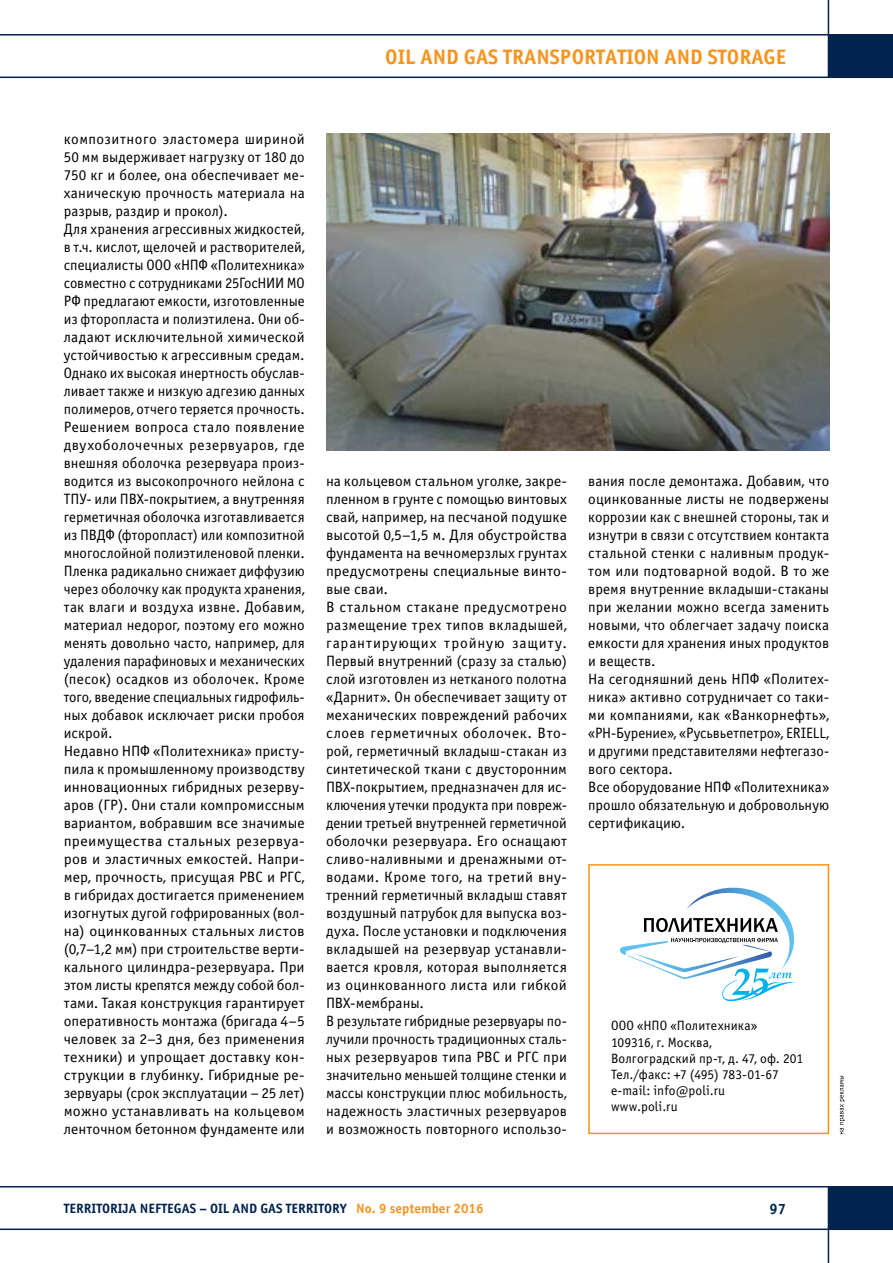
<style>
.page{position:relative;width:893px;height:1263px;background:#fff}
.page>*{position:absolute;margin:0;border:0;box-sizing:border-box;transform-origin:0 0}
.t1{font:700 21px "Officina Sans C";color:#f7941e}
.t2{font:15px/18px "Officina Sans C";letter-spacing:.005em;color:#000}
.t3{font:700 15px "Officina Sans C";color:#00234f}
.t4{font:13.5px/16.2px "Officina Sans C";letter-spacing:.01em;color:#000}
.t5{font:700 13.5px "Officina Sans C";color:#00234f}
.s1{color:#f7941e}
</style>
<div class="page">
<hr style="left:828px;top:0;width:1px;height:78px;background:#00234f">
<div style="left:828px;top:35px;width:65px;height:42px;background:#00234f"></div>
<hr style="left:0;top:77px;width:893px;height:1px;background:#00234f">
<hr style="left:0;top:34px;width:893px;height:2px;background:#00234f">
<hr style="left:828px;top:1186px;width:1px;height:77px;background:#00234f">
<div style="left:828px;top:1187px;width:65px;height:42px;background:#00234f"></div>
<hr style="left:0;top:1186px;width:893px;height:1px;background:#00234f">
<hr style="left:0;top:1228px;width:893px;height:2px;background:#00234f">
<div style="left:588px;top:864px;width:241px;height:270px;border:2px solid #f7941e"></div>
<svg style="left:840px;top:1076px;width:5px;height:58px"></svg>
<svg style="left:620px;top:888px;width:177px;height:113px"></svg>
<img style="left:326px;top:133px;width:503px;height:317px">
<h1 class="t1" style="left:385px;top:45px;width:402px">OIL AND GAS TRANSPORTATION AND STORAGE</h1>
<p class="t2" style="left:64px;top:130px;width:242px">композитного эластомера шириной 50 мм выдерживает нагрузку от 180 до 750 кг и более, она обеспечивает ме&shy;ханическую прочность материала на разрыв, раздир и прокол).<br>Для хранения агрессивных жидкостей, в т.ч. кислот, щелочей и растворителей, специалисты ООО «НПФ «Политехника» совместно с сотрудниками 25ГосНИИ МО РФ предлагают емкости, изготовленные из фторопласта и полиэтилена. Они об&shy;ладают исключительной химической устойчивостью к агрессивным средам.<br>Однако их высокая инертность обуслав&shy;ливает также и низкую адгезию данных полимеров, отчего теряется прочность.<br>Решением вопроса стало появление двухоболочечных резервуаров, где внешняя оболочка резервуара произ&shy;водится из высокопрочного нейлона с ТПУ- или ПВХ-покрытием, а внутренняя герметичная оболочка изготавливается из ПВДФ (фторопласт) или композитной многослойной полиэтиленовой пленки.<br>Пленка радикально снижает диффузию через оболочку как продукта хранения, так влаги и воздуха извне. Добавим, материал недорог, поэтому его можно менять довольно часто, например, для удаления парафиновых и механических (песок) осадков из оболочек. Кроме того, введение специальных гидрофиль&shy;ных добавок исключает риски пробоя искрой.<br>Недавно НПФ «Политехника» присту&shy;пила к промышленному производству инновационных гибридных резерву&shy;аров (ГР). Они стали компромиссным вариантом, вобравшим все значимые преимущества стальных резервуа&shy;ров и эластичных емкостей. Напри&shy;мер, прочность, присущая РВС и РГС, в гибридах достигается применением изогнутых дугой гофрированных (вол&shy;на) оцинкованных стальных листов (0,7–1,2 мм) при строительстве верти&shy;кального цилиндра-резервуара. При этом листы крепятся между собой бол&shy;тами. Такая конструкция гарантирует оперативность монтажа (бригада 4–5 человек за 2–3 дня, без применения техники) и упрощает доставку кон&shy;струкции в глубинку. Гибридные ре&shy;зервуары (срок эксплуатации – 25 лет) можно устанавливать на кольцевом ленточном бетонном фундаменте или</p>
<p class="t2" style="left:326px;top:472px;width:242px">на кольцевом стальном уголке, закре&shy;пленном в грунте с помощью винтовых свай, например, на песчаной подушке высотой 0,5–1,5 м. Для обустройства фундамента на вечномерзлых грунтах предусмотрены специальные винто&shy;вые сваи.<br>В стальном стакане предусмотрено размещение трех типов вкладышей, гарантирующих тройную защиту.<br>Первый внутренний (сразу за сталью) слой изготовлен из нетканого полотна «Дарнит». Он обеспечивает защиту от механических повреждений рабочих слоев герметичных оболочек. Вто&shy;рой, герметичный вкладыш-стакан из синтетической ткани с двусторонним ПВХ-покрытием, предназначен для ис&shy;ключения утечки продукта при повреж&shy;дении третьей внутренней герметичной оболочки резервуара. Его оснащают сливо-наливными и дренажными от&shy;водами. Кроме того, на третий вну&shy;тренний герметичный вкладыш ставят воздушный патрубок для выпуска воз&shy;духа. После установки и подключения вкладышей на резервуар устанавли&shy;вается кровля, которая выполняется из оцинкованного листа или гибкой ПВХ-мембраны.<br>В результате гибридные резервуары по&shy;лучили прочность традиционных сталь&shy;ных резервуаров типа РВС и РГС при значительно меньшей толщине стенки и массы конструкции плюс мобильность, надежность эластичных резервуаров и возможность повторного использо-</p>
<p class="t2" style="left:588px;top:472px;width:242px">вания после демонтажа. Добавим, что оцинкованные листы не подвержены коррозии как с внешней стороны, так и изнутри в связи с отсутствием контакта стальной стенки с наливным продук&shy;том или подтоварной водой. В то же время внутренние вкладыши-стаканы при желании можно всегда заменить новыми, что облегчает задачу поиска емкости для хранения иных продуктов и веществ.<br>На сегодняшний день НПФ «Политех&shy;ника» активно сотрудничает со таки&shy;ми компаниями, как «Ванкорнефть», «РН-Бурение», «Русьвьетпетро», ERIELL, и другими представителями нефтегазо&shy;вого сектора.<br>Все оборудование НПФ «Политехника» прошло обязательную и добровольную сертификацию.</p>
<p class="t4" style="left:611px;top:1018px;width:194px">ООО «НПО «Политехника»<br>109316, г. Москва,<br>Волгоградский пр-т, д. 47, оф. 201<br>Тел./факс: +7 (495) 783-01-67 e-mail: info@poli.ru<br>www.poli.ru</p>
<p class="t5" style="left:64px;top:1201px;width:421px">TERRITORIJA NEFTEGAS – OIL AND GAS TERRITORY <span class="s1">No. 9 september 2016</span></p>
<p class="t3" style="left:770px;top:1200px;width:18px">97</p>
</div>
